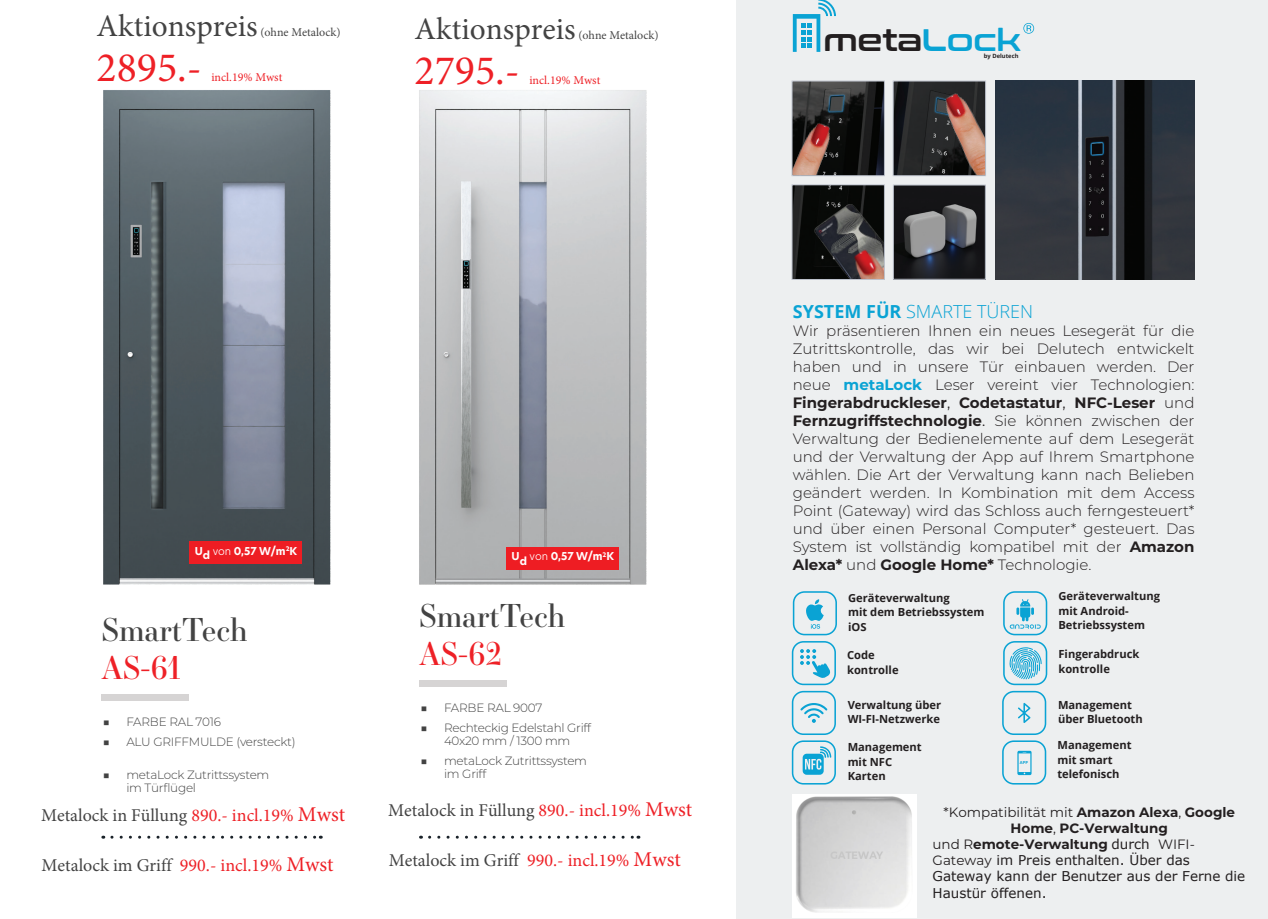
<style>
.page{position:relative;width:1268px;height:919px;background:#fff}
.page>*{position:absolute;margin:0;border:0;box-sizing:border-box;transform-origin:0 0}
.t1{font:42px "Minion Pro";color:#ee2026}
.t2{font:31.35px "Minion Pro";color:#434343}
.t3{font:31.35px "Essonnes Display";color:#434343}
.t4{font:31.35px "Essonnes Display";color:#ee2026}
.t5{font:31.05px "Conthrax Sb";color:#231f20}
.t6{font:18px "Minion Pro";color:#434343}
.t7{font:300 18px "Open Sans";color:#0aa3d4}
.t8{font:300 15px/18px "Montserrat";color:#231f20;text-align:justify}
.t9{font:13.5px/16.2px "Verdana";color:#231f20}
.t10{font:700 13.5px "Montserrat";color:#231f20}
.t11{font:13.5px "Montserrat";color:#231f20}
.t12{font:300 12px/13.5px "Montserrat";letter-spacing:-.02em;color:#434343}
.t13{font:12px "Minion Pro";color:#434343}
.t14{font:12px "Minion Pro";color:#ee2026}
.t15{font:700 11.1px/14.5px "Open Sans";color:#231f20}
.t16{font:700 10.65px "New Hero";color:#fff}
.t17{font:700 5.85px "Open Sans";color:#231f20}
.t18{font:700 4.2px "Open Sans";color:#0aa3d4}
.s1{font-weight:300}
.s2{color:#ee2026}
.s3{font-size:21px;color:#ee2026}
.s4{color:#0aa3d4}
.s5{font-weight:700}
.s6{font-weight:700;color:#0aa3d4}
.s7{font-weight:400}
.s8{font-family:"Verdana";font-weight:400}
.s9{font-family:"Montserrat"}
</style>
<div class="page">
<div style="left:736px;top:0;width:531px;height:918px;background:#edeff0"></div>
<img style="left:995px;top:81px;width:199px;height:199px">
<svg style="left:892px;top:81px;width:93px;height:95px;background:#473b39"></svg>
<svg style="left:791px;top:81px;width:93px;height:95px;background:#3a312f"></svg>
<svg style="left:791px;top:184px;width:93px;height:96px;background:#332d2c"></svg>
<img style="left:894px;top:187px;width:89px;height:91px">
<div style="left:892px;top:185px;width:93px;height:95px;border:1px solid #bec3cd"></div>
<svg style="left:1023px;top:23px;width:10px;height:11px"></svg>
<svg style="left:792px;top:0;width:43px;height:52px"></svg>
<div style="left:792px;top:591px;width:44px;height:44px;border:2px solid #0aa3d4;border-radius:11px"></div>
<svg style="left:806px;top:599px;width:17px;height:29px"></svg>
<div style="left:1002px;top:591px;width:45px;height:44px;border:2px solid #0aa3d4;border-radius:11px"></div>
<svg style="left:1009px;top:599px;width:31px;height:30px"></svg>
<svg style="left:800px;top:649px;width:30px;height:29px"></svg>
<div style="left:791px;top:641px;width:44px;height:44px;border:2px solid #0aa3d4;border-radius:11px"></div>
<svg style="left:1009px;top:647px;width:32px;height:32px"></svg>
<div style="left:1002px;top:641px;width:45px;height:44px;border:2px solid #0aa3d4;border-radius:11px"></div>
<svg style="left:1018px;top:702px;width:12px;height:21px"></svg>
<div style="left:1001px;top:690px;width:45px;height:45px;border:2px solid #0aa3d4;border-radius:11px"></div>
<svg style="left:802px;top:746px;width:29px;height:28px"></svg>
<div style="left:791px;top:740px;width:44px;height:44px;border:2px solid #0aa3d4;border-radius:11px"></div>
<svg style="left:800px;top:703px;width:27px;height:19px"></svg>
<div style="left:791px;top:690px;width:44px;height:45px;border:2px solid #0aa3d4;border-radius:11px"></div>
<svg style="left:1017px;top:750px;width:14px;height:25px"></svg>
<div style="left:1001px;top:740px;width:45px;height:44px;border:2px solid #0aa3d4;border-radius:11px"></div>
<div style="left:419px;top:680px;width:87px;height:6px;background:#d6d4d4"></div>
<div style="left:101px;top:694px;width:88px;height:7px;background:#d6d4d4"></div>
<img style="left:103px;top:90px;width:228px;height:495px">
<img style="left:419px;top:90px;width:228px;height:495px">
<svg style="left:112px;top:835px;width:209px;height:3px"></svg>
<svg style="left:429px;top:835px;width:210px;height:3px"></svg>
<div style="left:506px;top:547px;width:113px;height:22px;background:#ee1d23"></div>
<div style="left:190px;top:541px;width:112px;height:22px;background:#ee1d23"></div>
<img style="left:792px;top:794px;width:124px;height:123px">
<h2 class="t2" style="left:97px;top:5px;width:162px">Aktionspreis</h2>
<p class="t13" style="left:260px;top:24px;width:82px">(ohne Metalock)</p>
<h2 class="t2" style="left:414px;top:8px;width:162px">Aktionspreis</h2>
<p class="t13" style="left:578px;top:27px;width:82px">(ohne Metalock)</p>
<h1 class="t1" style="left:97px;top:41px;width:107px">2895.-</h1>
<p class="t14" style="left:211px;top:69px;width:72px">incl.19% Mwst</p>
<h1 class="t1" style="left:414px;top:45px;width:107px">2795.-</h1>
<p class="t14" style="left:529px;top:72px;width:72px">incl.19% Mwst</p>
<p class="t16" style="left:195px;top:543px;width:104px">Ud <span class="s1">von</span> 0,57 W/m<sup>2</sup>K</p>
<h2 class="t3" style="left:101px;top:607px;width:148px">SmartTech</h2>
<h2 class="t4" style="left:101px;top:646px;width:81px">AS-61</h2>
<p class="t12" style="left:103px;top:715px;width:120px">■ FARBE RAL 7016</p>
<p class="t12" style="left:103px;top:734px;width:194px">■ ALU GRIFFMULDE (versteckt)</p>
<p class="t12" style="left:126px;top:767px;width:144px;text-indent:-24px">■ metaLock Zutrittssystem im Türflügel</p>
<p class="t16" style="left:511px;top:549px;width:104px">Ud <span class="s1">von</span> 0,57 W/m<sup>2</sup>K</p>
<h2 class="t3" style="left:419px;top:593px;width:148px">SmartTech</h2>
<h2 class="t4" style="left:419px;top:632px;width:84px">AS-62</h2>
<p class="t12" style="left:420px;top:700px;width:123px">■ FARBE RAL 9007</p>
<p class="t12" style="left:420px;top:720px;width:172px;text-align:center">■ Rechteckig Edelstahl Griff<br>40x20 mm / 1300 mm</p>
<p class="t12" style="left:444px;top:753px;width:144px;text-indent:-24px">■ metaLock Zutrittssystem im Griff</p>
<p class="t6" style="left:41px;top:802px;width:305px">Metalock in Füllung <span class="s2">890.- incl.19%</span> <span class="s3">Mwst</span></p>
<p class="t6" style="left:388px;top:798px;width:305px">Metalock in Füllung <span class="s2">890.- incl.19%</span> <span class="s3">Mwst</span></p>
<p class="t6" style="left:388px;top:848px;width:293px">Metalock im Griff <span class="s2">990.- incl.19%</span> <span class="s3">Mwst</span></p>
<p class="t6" style="left:42px;top:852px;width:293px">Metalock im Griff <span class="s2">990.- incl.19%</span> <span class="s3">Mwst</span></p>
<h3 class="t5" style="left:823px;top:17px;width:199px">meta<span class="s4">Lock</span></h3>
<p class="t17" style="left:983px;top:51px;width:36px">by Delutech</p>
<p class="t7" style="left:792px;top:299px;width:242px"><span class="s5">SYSTEM FÜR</span> SMARTE TÜREN</p>
<p class="t8" style="left:792px;top:321px;width:403px">Wir präsentieren Ihnen ein neues Lesegerät für die Zutrittskontrolle, das wir bei Delutech entwickelt haben und in unsere Tür einbauen werden. Der neue <span class="s6">metaLock</span> Leser vereint vier Technologien:<br><span class="s5">Fingerabdruckleser</span><span class="s7">,</span> <span class="s5">Codetastatur</span><span class="s7">,</span> <span class="s5">NFC-Leser</span> und <span class="s5">Fernzugriffstechnologie</span><span class="s7">.</span> Sie können zwischen der Verwaltung der Bedienelemente auf dem Lesegerät und der Verwaltung der App auf Ihrem Smartphone wählen. Die Art der Verwaltung kann nach Belieben geändert werden. In Kombination mit dem Access Point (Gateway) wird das Schloss auch ferngesteuert* und über einen Personal Computer* gesteuert. Das System ist vollständig kompatibel mit der <span class="s5">Amazon Alexa*</span> und <span class="s5">Google Home*</span> Technologie.</p>
<p class="t15" style="left:848px;top:590px;width:138px">Geräteverwaltung<br>mit dem Betriebssystem iOS</p>
<p class="t15" style="left:1058px;top:588px;width:103px">Geräteverwaltung mit Android-<br>Betriebssystem</p>
<p class="t15" style="left:847px;top:647px;width:53px">Code kontrolle</p>
<p class="t15" style="left:1058px;top:646px;width:82px">Fingerabdruck kontrolle</p>
<p class="t15" style="left:1057px;top:697px;width:86px">Management über Bluetooth</p>
<p class="t15" style="left:847px;top:739px;width:76px">Management mit NFC<br>Karten</p>
<p class="t15" style="left:847px;top:697px;width:95px">Verwaltung über<br>WI-FI-Netzwerke</p>
<p class="t15" style="left:1057px;top:737px;width:76px">Management mit smart telefonisch</p>
<p class="t18" style="left:1019px;top:759px;width:10px">APP</p>
<p class="t11" style="left:943px;top:802px;width:293px">*Kompatibilität mit <span class="s5">Amazon Alexa</span>, <span class="s5">Google</span></p>
<p class="t10" style="left:1010px;top:818px;width:159px">Home<span class="s7">,</span> PC-Verwaltung</p>
<p class="t10" style="left:932px;top:834px;width:264px"><span class="s7">und R</span>emote-Verwaltung <span class="s8">durch</span> <span class="s7">WIFI-</span></p>
<p class="t9" style="left:932px;top:852px;width:314px"><span class="s9">Gateway</span> im Preis enthalten. Über das<br>Gateway kann der Benutzer aus der Ferne die<br>Haustür öffenen.</p>
</div>
